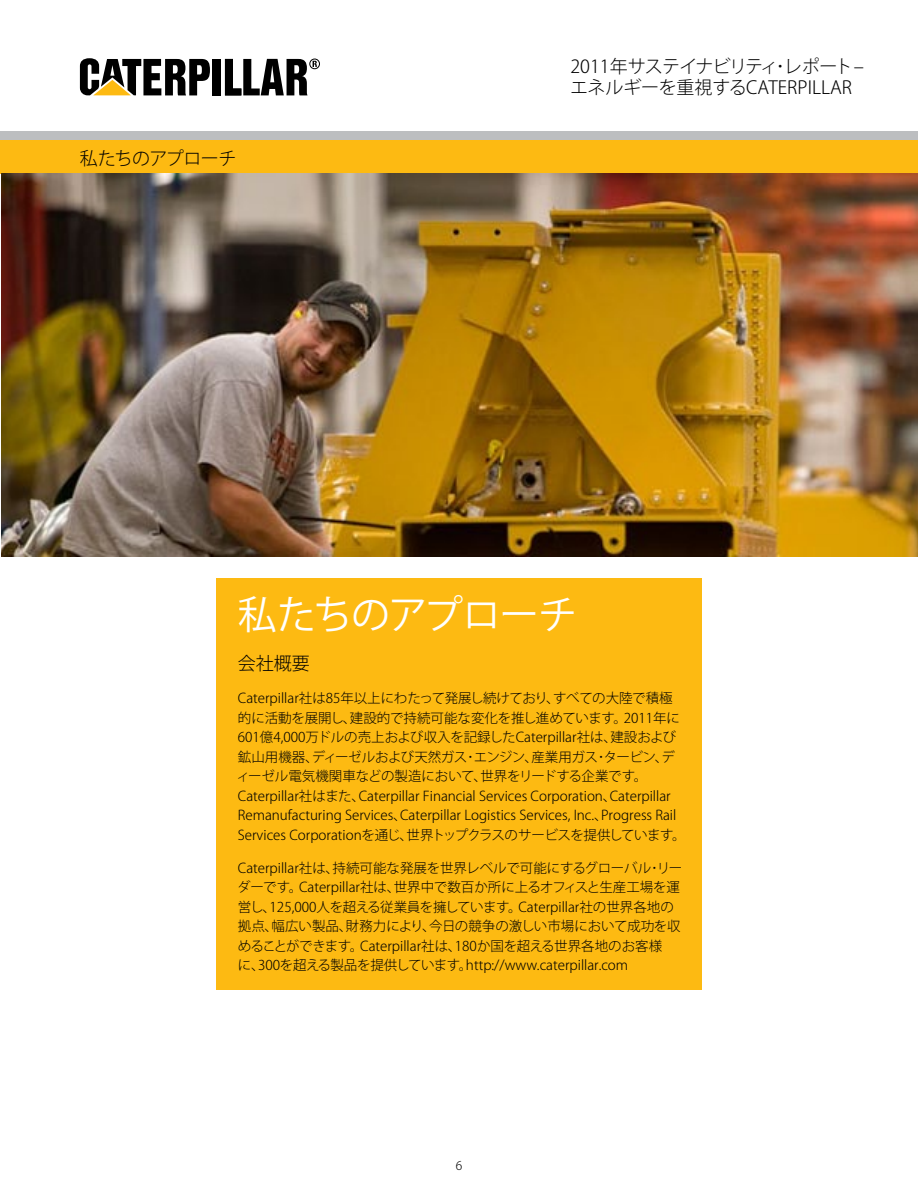
<style>
.page{position:relative;width:918px;height:1188px;background:#fff}
.page>*{position:absolute;margin:0;border:0;box-sizing:border-box;transform-origin:0 0}
.t1{font:39px "Koz Go Pro";letter-spacing:-.03em;color:#fff}
.t2{font:300 18px/21.6px "Koz Go Pro";letter-spacing:-.01em;color:#000}
.t3{font:300 18px "Koz Go Pro";letter-spacing:-.03em;color:#000}
.t4{font:300 13.5px/19.5px "Koz Go Pro";color:#000}
.t5{font:300 12px "Koz Go Pro";color:#000}
</style>
<div class="page">
<div style="left:0;top:140px;width:918px;height:34px;background:#fdba12"></div>
<div style="left:0;top:131px;width:918px;height:9px;background:#bcbec0"></div>
<div style="left:213px;top:59px;width:8px;height:36px;background:#000"></div>
<svg style="left:80px;top:58px;width:130px;height:37px"></svg>
<svg style="left:225px;top:59px;width:95px;height:36px"></svg>
<img style="left:2px;top:174px;width:916px;height:382px">
<div style="left:216px;top:578px;width:486px;height:412px;background:#fdba12"></div>
<h2 class="t3" style="left:80px;top:147px;width:158px">私たちのアプローチ</h2>
<h2 class="t2" style="left:570px;top:55px;width:295px">2011年サステイナビリティ･レポート –エネルギーを重視するCATERPILLAR</h2>
<h1 class="t1" style="left:238px;top:589px;width:341px">私たちのアプローチ</h1>
<h2 class="t2" style="left:238px;top:653px;width:73px">会社概要</h2>
<p class="t4" style="left:236px;top:689px;width:451px">Caterpillar社は85年以上にわたって発展し続けており、すべての大陸で積極的に活動を展開し、建設的で持続可能な変化を推し進めています。2011年に601億4,000万ドルの売上および収入を記録したCaterpillar社は、建設および鉱山用機器、ディーゼルおよび天然ガス･エンジン、産業用ガス･タービン、ディーゼル電気機関車などの製造において、世界をリードする企業です。Caterpillar社はまた、Caterpillar Financial Services Corporation、Caterpillar Remanufacturing Services、Caterpillar Logistics Services, Inc.、Progress Rail Services Corporationを通じ、世界トップクラスのサービスを提供しています。</p>
<p class="t4" style="left:237px;top:858px;width:447px">Caterpillar社は、持続可能な発展を世界レベルで可能にするグローバル･リーダーです。Caterpillar社は、世界中で数百か所に上るオフィスと生産工場を運営し、125,000人を超える従業員を擁しています。Caterpillar社の世界各地の拠点、幅広い製品、財務力により、今日の競争の激しい市場において成功を収めることができます。Caterpillar社は、180か国を超える世界各地のお客様<br>に、300を超える製品を提供しています。http://www.caterpillar.com</p>
<p class="t5" style="left:456px;top:1158px;width:8px">6</p>
</div>
